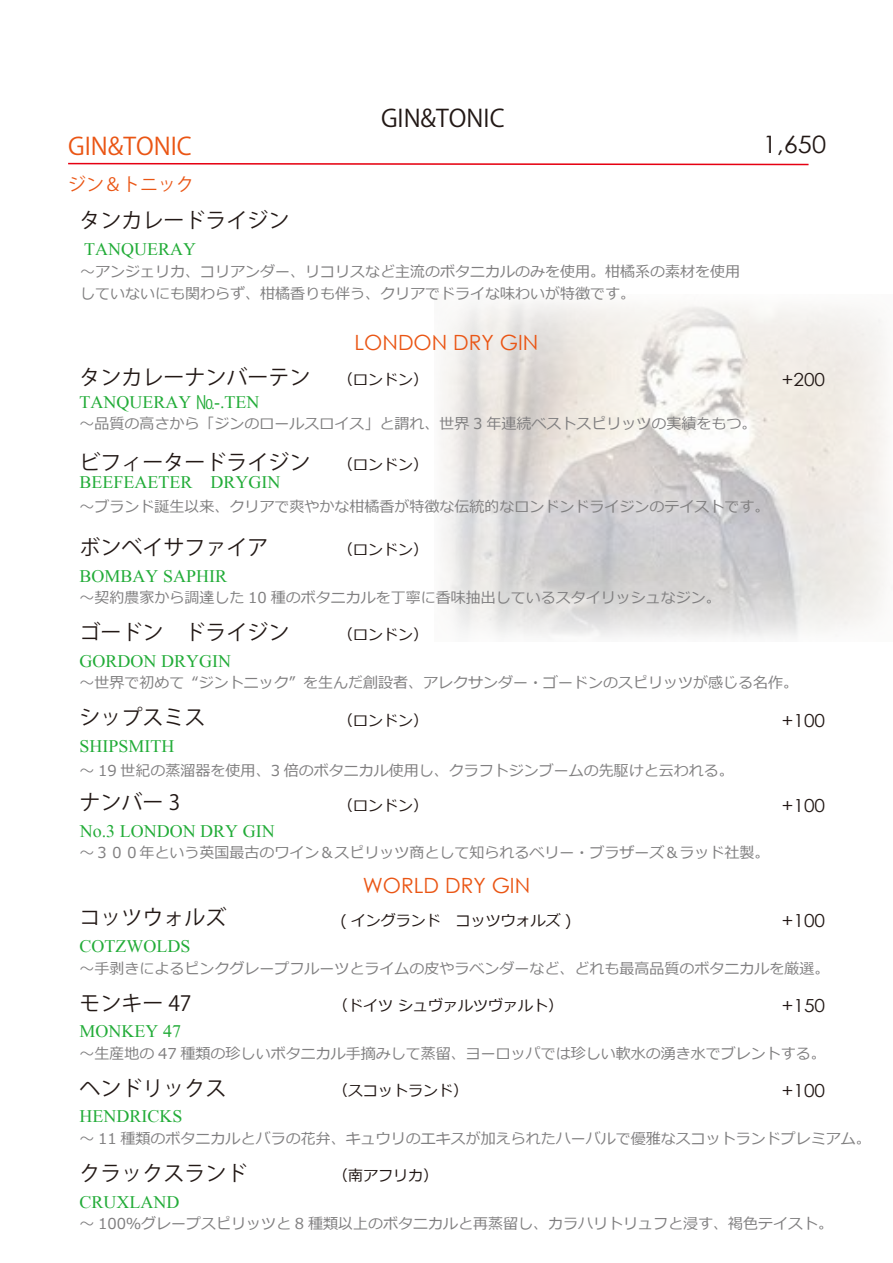
<style>
.page{position:relative;width:893px;height:1263px;background:#fff}
.page>*{position:absolute;margin:0;border:0;box-sizing:border-box;transform-origin:0 0}
.t1{font:24px "Koz Go Pr 6 N";color:#ea5514}
.t2{font:24px "Koz Go Pr 6 N";color:#221815}
.t3{font:24px "Century Gothic";color:#221815;scale:1.06 1}
.t4{font:21px "Koz Go Pr 6 N";color:#221815}
.t5{font:21px "Century Gothic";color:#ea5514}
.t6{font:18px "Mongolian Baiti";color:#22ac38}
.t7{font:18px "Century Gothic";color:#221815;scale:1.06 1}
.t8{font:18px "Koz Go Pr 6 N";color:#ea5514}
.t9{font:15px/22.5px "Meiryo";color:#807f80}
.t10{font:15px "Meiryo";color:#221815}
.s1{font-family:"Koz Go Pr 6 N"}
</style>
<div class="page">
<img style="left:441px;top:301px;width:447px;height:336px">
<svg style="left:68px;top:162px;width:741px;height:4px"></svg>
<h1 class="t1" style="left:68px;top:133px;width:125px">GIN&amp;TONIC</h1>
<p class="t8" style="left:68px;top:174px;width:127px">ジン＆トニック</p>
<h2 class="t4" style="left:80px;top:209px;width:211px">タンカレードライジン</h2>
<p class="t6" style="left:84px;top:240px;width:113px">TANQUERAY</p>
<h1 class="t2" style="left:381px;top:104px;width:125px">GIN&amp;TONIC</h1>
<p class="t9" style="left:80px;top:261px;width:662px">～アンジェリカ、コリアンダー、リコリスなど主流のボタニカルのみを使用。柑橘系の素材を使用していないにも関わらず、柑橘香りも伴う、クリアでドライな味わいが特徴です。</p>
<h2 class="t4" style="left:80px;top:365px;width:233px">タンカレーナンバーテン</h2>
<p class="t6" style="left:80px;top:393px;width:181px">TANQUERAY <span class="s1">№</span>-.TEN</p>
<h2 class="t5" style="left:354px;top:327px;width:185px">LONDON DRY GIN</h2>
<p class="t10" style="left:338px;top:369px;width:92px">（ロンドン）</p>
<p class="t9" style="left:80px;top:413px;width:678px">～品質の高さから「ジンのロールスロイス」と謂れ、世界 3 年連続ベストスピリッツの実績をもつ。</p>
<h2 class="t4" style="left:80px;top:450px;width:233px">ビフィータードライジン</h2>
<p class="t6" style="left:80px;top:473px;width:202px">BEEFEAETER DRYGIN</p>
<p class="t10" style="left:338px;top:454px;width:92px">（ロンドン）</p>
<h1 class="t3" style="left:763px;top:128px;width:61px">1,650</h1>
<p class="t7" style="left:782px;top:367px;width:42px">+200</p>
<p class="t9" style="left:80px;top:496px;width:692px">～ブランド誕生以来、クリアで爽やかな柑橘香が特徴な伝統的なロンドンドライジンのテイストです。</p>
<h2 class="t4" style="left:80px;top:535px;width:191px">ボンベイサファイア</h2>
<p class="t6" style="left:80px;top:566px;width:149px">BOMBAY SAPHIR</p>
<p class="t10" style="left:338px;top:539px;width:92px">（ロンドン）</p>
<p class="t9" style="left:80px;top:587px;width:643px">～契約農家から調達した 10 種のボタニカルを丁寧に香味抽出しているスタイリッシュなジン。</p>
<h2 class="t4" style="left:80px;top:620px;width:212px">ゴードン　ドライジン</h2>
<p class="t6" style="left:80px;top:651px;width:153px">GORDON DRYGIN</p>
<p class="t10" style="left:338px;top:624px;width:92px">（ロンドン）</p>
<p class="t9" style="left:80px;top:672px;width:720px">～世界で初めて “ジントニック” を生んだ創設者、アレクサンダー・ゴードンのスピリッツが感じる名作。</p>
<h2 class="t4" style="left:80px;top:705px;width:128px">シップスミス</h2>
<p class="t6" style="left:80px;top:737px;width:97px">SHIPSMITH</p>
<p class="t10" style="left:338px;top:710px;width:92px">（ロンドン）</p>
<p class="t9" style="left:80px;top:760px;width:656px">～ 19 世紀の蒸溜器を使用、3 倍のボタニカル使用し、クラフトジンブームの先駆けと云われる。</p>
<h2 class="t4" style="left:80px;top:791px;width:102px">ナンバー 3</h2>
<p class="t6" style="left:80px;top:821px;width:196px">No.3 LONDON DRY GIN</p>
<p class="t10" style="left:338px;top:795px;width:92px">（ロンドン）</p>
<p class="t9" style="left:80px;top:842px;width:692px">～３００年という英国最古のワイン＆スピリッツ商として知られるベリー・ブラザーズ＆ラッド社製。</p>
<h2 class="t4" style="left:80px;top:906px;width:149px">コッツウォルズ</h2>
<p class="t6" style="left:80px;top:937px;width:112px">COTZWOLDS</p>
<h2 class="t5" style="left:363px;top:871px;width:169px">WORLD DRY GIN</h2>
<p class="t10" style="left:341px;top:910px;width:232px">( イングランド　コッツウォルズ )</p>
<p class="t7" style="left:782px;top:707px;width:42px">+100</p>
<p class="t7" style="left:782px;top:793px;width:42px">+100</p>
<p class="t7" style="left:782px;top:908px;width:42px">+100</p>
<p class="t9" style="left:80px;top:958px;width:752px">～手剥きによるピンクグレープフルーツとライムの皮やラベンダーなど、どれも最高品質のボタニカルを厳選。</p>
<h2 class="t4" style="left:80px;top:991px;width:135px">モンキー 47　</h2>
<p class="t6" style="left:80px;top:1022px;width:103px">MONKEY 47</p>
<p class="t10" style="left:333px;top:995px;width:232px">（ドイツ シュヴァルツヴァルト）</p>
<p class="t7" style="left:782px;top:993px;width:42px">+150</p>
<p class="t9" style="left:80px;top:1043px;width:748px">～生産地の 47 種類の珍しいボタニカル手摘みして蒸留、ヨーロッパでは珍しい軟水の湧き水でブレントする。</p>
<h2 class="t4" style="left:80px;top:1076px;width:170px">ヘンドリックス　</h2>
<p class="t6" style="left:80px;top:1107px;width:104px">HENDRICKS</p>
<p class="t10" style="left:333px;top:1080px;width:136px">（スコットランド）</p>
<p class="t7" style="left:782px;top:1078px;width:42px">+100</p>
<p class="t9" style="left:80px;top:1128px;width:793px">～ 11 種類のボタニカルとバラの花弁、キュウリのエキスが加えられたハーバルで優雅なスコットランドプレミアム。</p>
<h2 class="t4" style="left:80px;top:1161px;width:170px">クラックスランド</h2>
<p class="t6" style="left:80px;top:1192px;width:101px">CRUXLAND</p>
<p class="t10" style="left:333px;top:1165px;width:106px">（南アフリカ）</p>
<p class="t9" style="left:80px;top:1213px;width:755px">～ 100％グレープスピリッツと 8 種類以上のボタニカルと再蒸留し、カラハリトリュフと浸す、褐色テイスト。</p>
</div>
